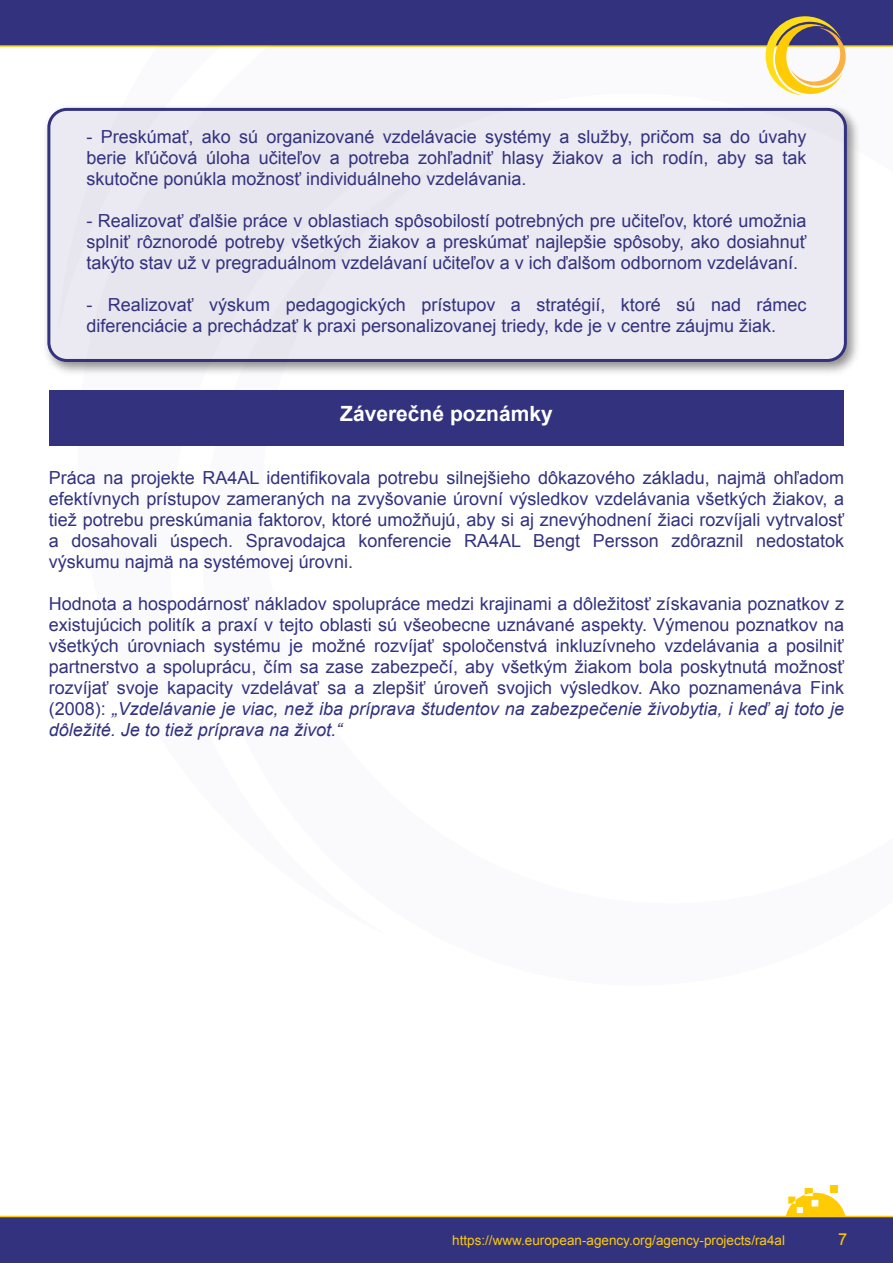
<style>
.page{position:relative;width:893px;height:1263px;background:#fff}
.page>*{position:absolute;margin:0;border:0;box-sizing:border-box;transform-origin:0 0}
.t1{font:700 21px "Arial";color:#fff}
.t2{font:18px/21px "Arial";color:#32327f;text-align:justify}
.t3{font:16.5px "Arial";color:#ffcb05}
.t4{font:13.5px "Arial";color:#ffcb05}
.s1{font-style:italic}
</style>
<div class="page">
<div style="left:0;top:0;width:893px;height:46px;background:#32327f"></div>
<div style="left:0;top:1216px;width:893px;height:47px;background:#32327f"></div>
<hr style="left:0;top:45px;width:893px;height:2px;background:#ffcb05">
<div style="left:830px;top:1185px;width:7px;height:7px;background:#ffcb05"></div>
<svg style="left:786px;top:1188px;width:59px;height:28px"></svg>
<hr style="left:0;top:1216px;width:893px;height:1px;background:#ffcb05">
<svg style="left:58px;top:45px;width:18px;height:401px;fill:#ebe9f1"></svg>
<svg style="left:76px;top:45px;width:817px;height:401px;fill:#ebe9f1"></svg>
<svg style="left:766px;top:16px;width:80px;height:79px"></svg>
<p class="t2" style="left:86px;top:127px;width:722px">- Preskúmať, ako sú organizované vzdelávacie systémy a služby, pričom sa do úvahy berie kľúčová úloha učiteľov a potreba zohľadniť hlasy žiakov a ich rodín, aby sa tak skutočne ponúkla možnosť individuálneho vzdelávania.</p>
<p class="t2" style="left:86px;top:211px;width:722px">- Realizovať ďalšie práce v oblastiach spôsobilostí potrebných pre učiteľov, ktoré umožnia splniť rôznorodé potreby všetkých žiakov a preskúmať najlepšie spôsoby, ako dosiahnuť takýto stav už v pregraduálnom vzdelávaní učiteľov a v ich ďalšom odbornom vzdelávaní.</p>
<p class="t2" style="left:86px;top:295px;width:722px">- Realizovať výskum pedagogických prístupov a stratégií, ktoré sú nad rámec diferenciácie a prechádzať k praxi personalizovanej triedy, kde je v centre záujmu žiak.</p>
<p class="t1" style="left:340px;top:400px;width:214px">Záverečné poznámky</p>
<p class="t2" style="left:49px;top:467px;width:797px">Práca na projekte RA4AL identifikovala potrebu silnejšieho dôkazového základu, najmä ohľadom efektívnych prístupov zameraných na zvyšovanie úrovní výsledkov vzdelávania všetkých žiakov, a tiež potrebu preskúmania faktorov, ktoré umožňujú, aby si aj znevýhodnení žiaci rozvíjali vytrvalosť a dosahovali úspech. Spravodajca konferencie RA4AL Bengt Persson zdôraznil nedostatok výskumu najmä na systémovej úrovni.</p>
<p class="t2" style="left:49px;top:593px;width:797px">Hodnota a hospodárnosť nákladov spolupráce medzi krajinami a dôležitosť získavania poznatkov z existujúcich politík a praxí v tejto oblasti sú všeobecne uznávané aspekty. Výmenou poznatkov na všetkých úrovniach systému je možné rozvíjať spoločenstvá inkluzívneho vzdelávania a posilniť partnerstvo a spoluprácu, čím sa zase zabezpečí, aby všetkým žiakom bola poskytnutá možnosť rozvíjať svoje kapacity vzdelávať sa a zlepšiť úroveň svojich výsledkov. Ako poznamenáva Fink (2008): <span class="s1">„Vzdelávanie je viac, než iba príprava študentov na zabezpečenie živobytia, i keď aj toto je dôležité. Je to tiež príprava na život.“</span></p>
<p class="t4" style="left:452px;top:1231px;width:334px">https://www.european-agency.org/agency-projects/ra4al</p>
<p class="t3" style="left:838px;top:1228px;width:11px">7</p>
</div>
